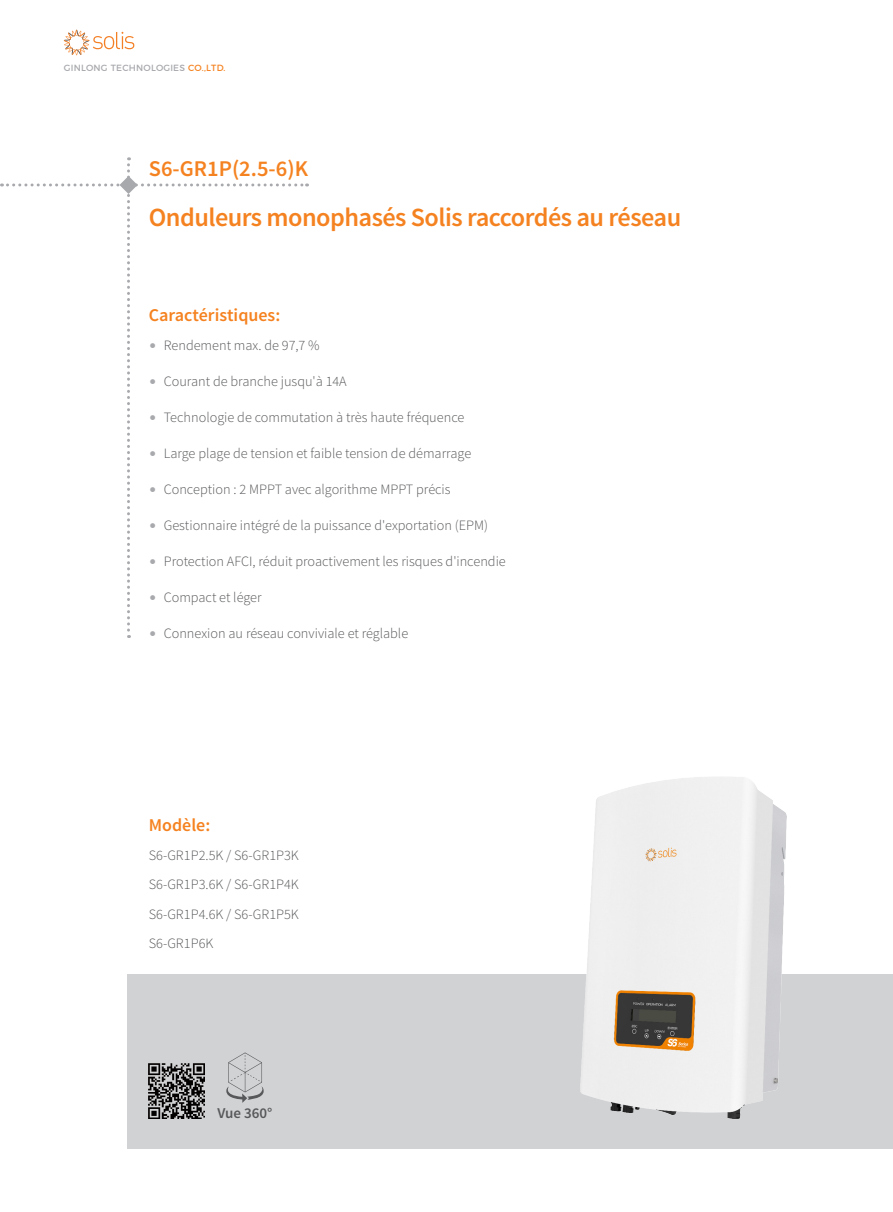
<style>
.page{position:relative;width:893px;height:1212px;background:#fff}
.page>*{position:absolute;margin:0;border:0;box-sizing:border-box;transform-origin:0 0}
.t1{font:600 26.25px "Source Sans Pro";letter-spacing:-.02em;color:#f58220}
.t2{font:600 22.5px "Source Sans Pro";color:#f58220}
.t3{font:600 18px "Source Sans Pro";color:#f58220}
.t4{font:600 15px "Source Sans Pro";color:#57585a}
.t5{font:300 14.25px/29.5px "Source Sans Pro";color:#57585a;text-align:justify}
.t6{font:9px "Montserrat";letter-spacing:.025em;color:#a8a9ad}
.s1{color:#f58220}
.s2{color:#a8a9ad}
</style>
<div class="page">
<div style="left:128px;top:974px;width:765px;height:174px;background:#d1d2d4"></div>
<svg style="left:64px;top:30px;width:70px;height:25px"></svg>
<img style="left:149px;top:1063px;width:55px;height:55px">
<img style="left:580px;top:777px;width:207px;height:341px">
<svg style="left:226px;top:1052px;width:38px;height:51px"></svg>
<svg style="left:1px;top:157px;width:307px;height:481px"></svg>
<p class="t6" style="left:64px;top:61px;width:163px">GINLONG TECHNOLOGIES <span class="s1">CO.,LTD.</span></p>
<h2 class="t2" style="left:149px;top:154px;width:161px">S6-GR1P(2.5-6)K</h2>
<h1 class="t1" style="left:149px;top:201px;width:534px">Onduleurs monophasés Solis raccordés au réseau</h1>
<p class="t3" style="left:149px;top:304px;width:133px">Caractéristiques:</p>
<p class="t5" style="left:149px;top:330px;width:172px"><span class="s2">•</span> Rendement max. de 97,7 %</p>
<p class="t5" style="left:149px;top:366px;width:199px"><span class="s2">•</span> Courant de branche jusqu'à 14A</p>
<p class="t5" style="left:149px;top:402px;width:317px"><span class="s2">•</span> Technologie de commutation à très haute fréquence</p>
<p class="t5" style="left:149px;top:438px;width:324px"><span class="s2">•</span> Large plage de tension et faible tension de démarrage</p>
<p class="t5" style="left:149px;top:474px;width:303px"><span class="s2">•</span> Conception : 2 MPPT avec algorithme MPPT précis</p>
<p class="t5" style="left:149px;top:510px;width:341px"><span class="s2">•</span> Gestionnaire intégré de la puissance d'exportation (EPM)</p>
<p class="t5" style="left:149px;top:546px;width:358px"><span class="s2">•</span> Protection AFCI, réduit proactivement les risques d'incendie</p>
<p class="t5" style="left:149px;top:582px;width:114px"><span class="s2">•</span> Compact et léger</p>
<p class="t5" style="left:149px;top:618px;width:261px"><span class="s2">•</span> Connexion au réseau conviviale et réglable</p>
<p class="t3" style="left:149px;top:814px;width:63px">Modèle:</p>
<p class="t5" style="left:149px;top:840px;width:152px">S6-GR1P2.5K / S6-GR1P3K S6-GR1P3.6K / S6-GR1P4K S6-GR1P4.6K / S6-GR1P5K S6-GR1P6K</p>
<p class="t4" style="left:218px;top:1104px;width:56px">Vue 360°</p>
</div>
